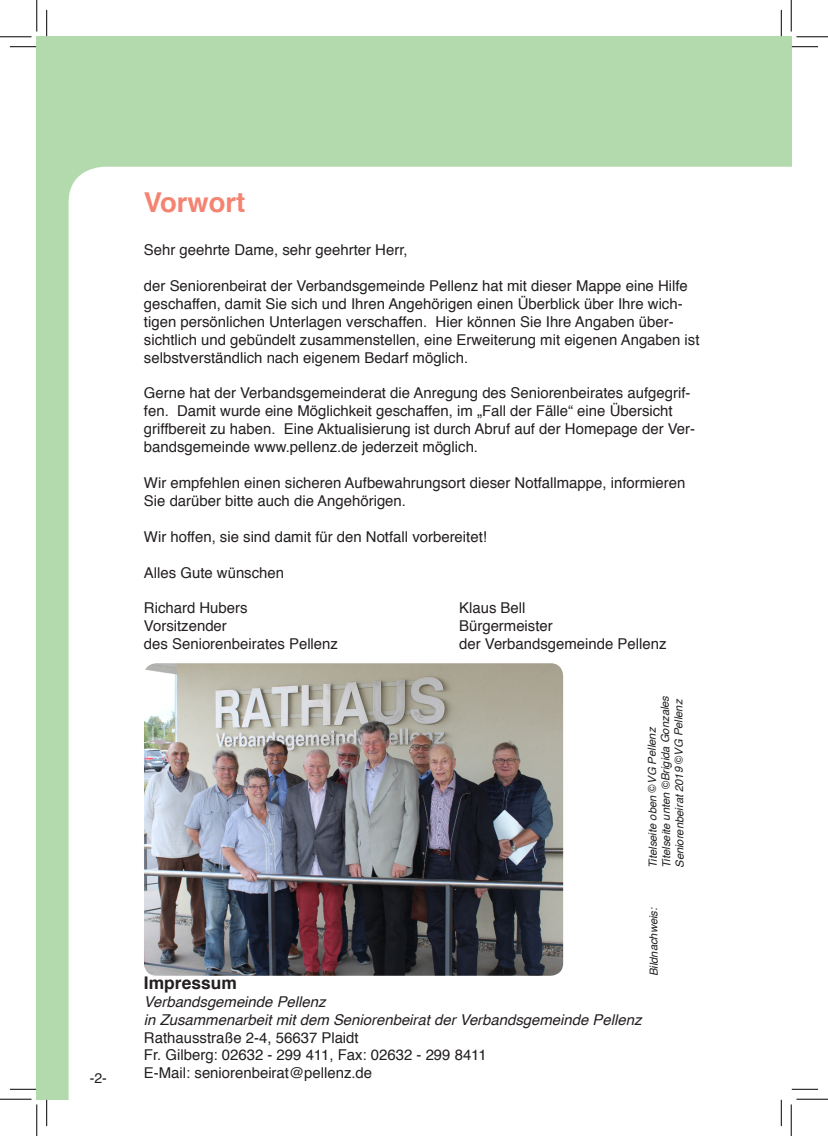
<style>
.page{position:relative;width:828px;height:1136px;background:#fff}
.page>*{position:absolute;margin:0;border:0;box-sizing:border-box;transform-origin:0 0}
.t1{font:700 27.3px "Helvetica";color:#f48472}
.t2{font:700 17.32px "Helvetica";color:#231f20}
.t3{font:14.88px/17.8px "Helvetica";color:#231f20}
.t4{font:italic 14.88px/17.8px "Helvetica";color:#231f20}
.t5{font:14px "Helvetica";color:#231f20}
.t6{font:italic 11.2px/13.5px "Helvetica";color:#231f20}
.s1{font-style:normal}
</style>
<div class="page">
<div style="left:37px;top:37px;width:754px;height:1061px;background:#b3daac"></div>
<div style="left:69px;top:167px;width:722px;height:931px;background:#fff"></div>
<img style="left:144px;top:663px;width:419px;height:312px">
<svg style="left:10px;top:46px;width:26px;height:1px"></svg>
<svg style="left:791px;top:46px;width:27px;height:1px"></svg>
<svg style="left:10px;top:1088px;width:26px;height:1px"></svg>
<svg style="left:792px;top:1088px;width:26px;height:1px"></svg>
<svg style="left:46px;top:10px;width:1px;height:26px"></svg>
<svg style="left:46px;top:1099px;width:1px;height:26px"></svg>
<svg style="left:781px;top:10px;width:1px;height:26px"></svg>
<svg style="left:781px;top:1099px;width:1px;height:26px"></svg>
<hr style="left:0;top:36px;width:32px;height:1px;background:#000">
<hr style="left:796px;top:36px;width:32px;height:1px;background:#000">
<hr style="left:0;top:1098px;width:32px;height:1px;background:#000">
<hr style="left:796px;top:1098px;width:32px;height:1px;background:#000">
<hr style="left:36px;top:0;width:1px;height:31px;background:#000">
<hr style="left:36px;top:1104px;width:1px;height:31px;background:#000">
<hr style="left:790px;top:0;width:1px;height:31px;background:#000">
<hr style="left:790px;top:1104px;width:1px;height:31px;background:#000">
<svg style="left:648px;top:784px;width:8px;height:8px"></svg>
<p class="t5" style="left:90px;top:1066px;width:19px">-2-</p>
<h1 class="t1" style="left:144px;top:180px;width:103px">Vorwort</h1>
<p class="t3" style="left:144px;top:241px;width:265px">Sehr geehrte Dame, sehr geehrter Herr,</p>
<p class="t3" style="left:144px;top:277px;width:557px">der Seniorenbeirat der Verbandsgemeinde Pellenz hat mit dieser Mappe eine Hilfe geschaffen, damit Sie sich und Ihren Angehörigen einen Überblick über Ihre wich&shy;tigen persönlichen Unterlagen verschaffen. Hier können Sie Ihre Angaben über&shy;sichtlich und gebündelt zusammenstellen, eine Erweiterung mit eigenen Angaben ist selbstverständlich nach eigenem Bedarf möglich.</p>
<p class="t3" style="left:144px;top:384px;width:552px">Gerne hat der Verbandsgemeinderat die Anregung des Seniorenbeirates aufgegrif&shy;fen. Damit wurde eine Möglichkeit geschaffen, im „Fall der Fälle“ eine Übersicht griffbereit zu haben. Eine Aktualisierung ist durch Abruf auf der Homepage der Ver&shy;bandsgemeinde www.pellenz.de jederzeit möglich.</p>
<p class="t3" style="left:144px;top:474px;width:543px">Wir empfehlen einen sicheren Aufbewahrungsort dieser Notfallmappe, informieren<br>Sie darüber bitte auch die Angehörigen.</p>
<p class="t3" style="left:144px;top:528px;width:344px">Wir hoffen, sie sind damit für den Notfall vorbereitet!</p>
<p class="t3" style="left:144px;top:563px;width:142px">Alles Gute wünschen</p>
<p class="t3" style="left:144px;top:599px;width:105px">Richard Hubers</p>
<p class="t3" style="left:459px;top:599px;width:68px">Klaus Bell</p>
<p class="t3" style="left:144px;top:617px;width:84px">Vorsitzender</p>
<p class="t3" style="left:459px;top:617px;width:95px">Bürgermeister</p>
<p class="t3" style="left:144px;top:635px;width:195px">des Seniorenbeirates Pellenz</p>
<p class="t3" style="left:459px;top:635px;width:209px">der Verbandsgemeinde Pellenz</p>
<p class="t6" style="left:647px;top:868px;width:174px;rotate:-91deg">Titelseite oben VG Pellenz<br>Titelseite unten <span class="s1">©</span>Brigida Gonzales<br>Seniorenbeirat 2019 <span class="s1">©</span>VG Pellenz</p>
<p class="t6" style="left:647px;top:976px;width:70px;rotate:-91deg">Bildnachweis:</p>
<p class="t2" style="left:144px;top:968px;width:94px">Impressum</p>
<p class="t4" style="left:144px;top:992px;width:499px">Verbandsgemeinde Pellenz<br>in Zusammenarbeit mit dem Seniorenbeirat der Verbandsgemeinde Pellenz</p>
<p class="t3" style="left:144px;top:1028px;width:344px">Rathausstraße 2-4, 56637 Plaidt<br>Fr. Gilberg: 02632 - 299 411, Fax: 02632 - 299 8411<br>E-Mail: seniorenbeirat@pellenz.de</p>
</div>
